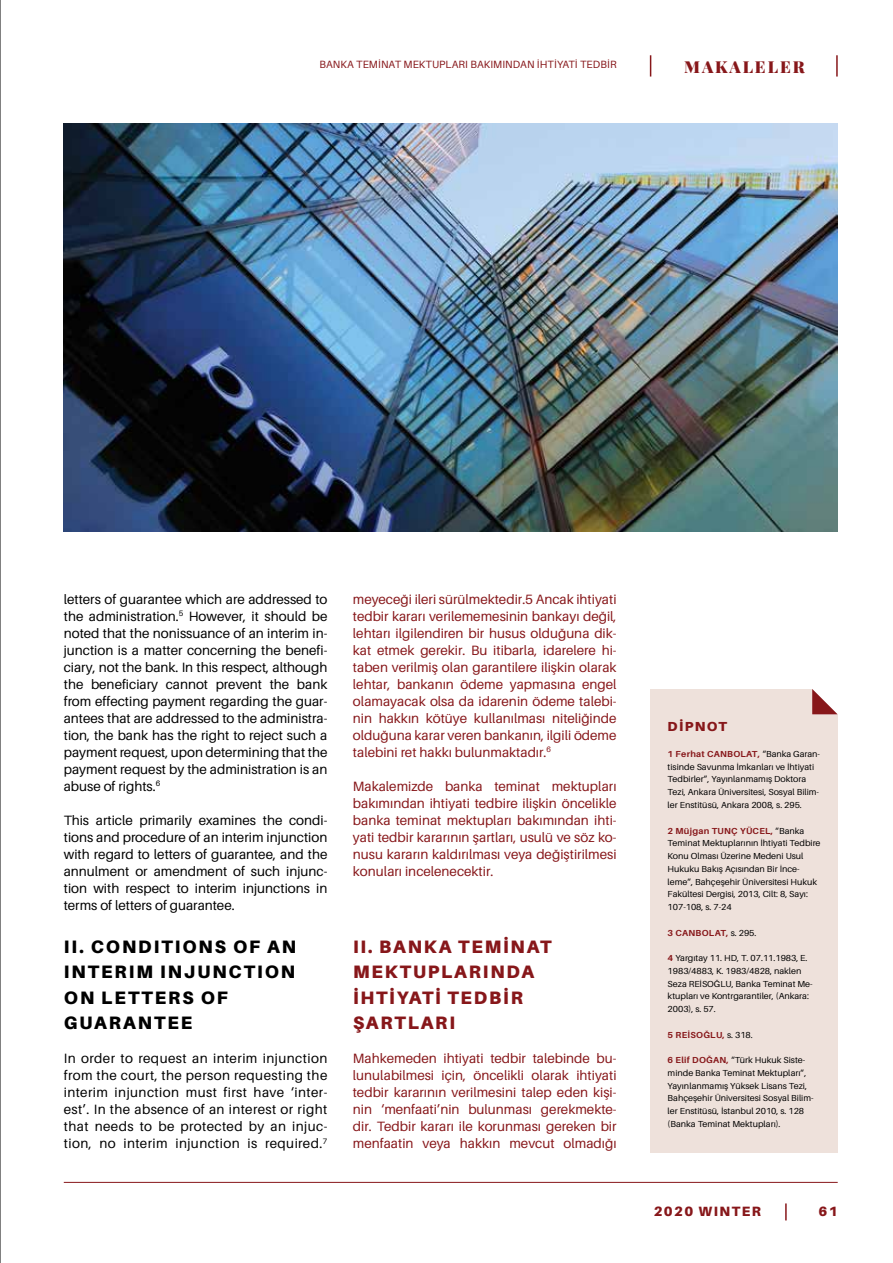
<style>
.page{position:relative;width:893px;height:1263px;background:#fff}
.page>*{position:absolute;margin:0;border:0;box-sizing:border-box;transform-origin:0 0}
.t1{font:900 18px/25.5px "Aileron";letter-spacing:.11em;color:#000}
.t2{font:900 18px/25.5px "Aileron";letter-spacing:.1em;color:#87171a}
.t3{font:900 16.5px "Playfair Display";letter-spacing:.12em;color:#87171a}
.t4{font:13.5px/17px "Aileron";color:#000;text-align:justify}
.t5{font:13.5px/17px "Aileron";color:#87171a;text-align:justify}
.t6{font:900 13.5px "Aileron";letter-spacing:.11em;color:#87171a}
.t7{font:900 13.05px "Aileron";letter-spacing:.1em;color:#87171a}
.t8{font:10.5px "Aileron";letter-spacing:.01em;color:#87171a}
.t9{font:8.7px/12.8px "Aileron";color:#000}
.t10{font:700 8.7px "Aileron";letter-spacing:.03em;color:#87171a}
.s1{font-weight:700;color:#87171a}
.s2{font-weight:400;color:#000}
</style>
<div class="page">
<hr style="left:64px;top:1182px;width:774px;height:1px;background:#87171a">
<svg style="left:785px;top:1203px;width:2px;height:17px"></svg>
<svg style="left:650px;top:55px;width:1px;height:22px"></svg>
<hr style="left:836px;top:55px;width:2px;height:22px;background:#87171a">
<hr style="left:0;top:0;width:1px;height:1263px;background:#000">
<img style="left:64px;top:123px;width:774px;height:408px">
<div style="left:651px;top:689px;width:187px;height:463px;background:#eee1db"></div>
<svg style="left:812px;top:689px;width:26px;height:25px"></svg>
<p class="t8" style="left:319px;top:59px;width:299px">BANKA TEMİNAT MEKTUPLARI BAKIMINDAN İHTİYATİ TEDBİR</p>
<p class="t3" style="left:684px;top:54px;width:122px">MAKALELER</p>
<p class="t4" style="left:64px;top:591px;width:265px">letters of guarantee which are addressed to the administration.<sup>5</sup> However, it should be noted that the nonissuance of an interim in&shy;junction is a matter concerning the benefi&shy;ciary, not the bank. In this respect, although the beneficiary cannot prevent the bank from effecting payment regarding the guar&shy;antees that are addressed to the administra&shy;tion, the bank has the right to reject such a payment request, upon determining that the payment request by the administration is an abuse of rights.<sup>6</sup></p>
<p class="t4" style="left:64px;top:812px;width:265px">This article primarily examines the condi&shy;tions and procedure of an interim injunction with regard to letters of guarantee, and the annulment or amendment of such injunc&shy;tion with respect to interim injunctions in terms of letters of guarantee.</p>
<h1 class="t1" style="left:64px;top:933px;width:234px">II. CONDITIONS OF AN<br>INTERIM INJUNCTION<br>ON LETTERS OF<br>GUARANTEE</h1>
<p class="t4" style="left:64px;top:1050px;width:265px">In order to request an interim injunction from the court, the person requesting the interim injunction must first have ‘inter&shy;est’. In the absence of an interest or right that needs to be protected by an injuc&shy;tion, no interim injunction is required.<sup>7</sup></p>
<p class="t5" style="left:353px;top:591px;width:265px">meyeceği ileri sürülmektedir.5 Ancak ihtiyati tedbir kararı verilememesinin bankayı değil, lehtarı ilgilendiren bir husus olduğuna dik&shy;kat etmek gerekir. Bu itibarla, idarelere hi&shy;taben verilmiş olan garantilere ilişkin olarak lehtar, bankanın ödeme yapmasına engel olamayacak olsa da idarenin ödeme talebi&shy;nin hakkın kötüye kullanılması niteliğinde olduğuna karar veren bankanın, ilgili ödeme talebini ret hakkı bulunmaktadır.<sup>6</sup></p>
<p class="t5" style="left:353px;top:778px;width:265px">Makalemizde banka teminat mektupları bakımından ihtiyati tedbire ilişkin öncelikle banka teminat mektupları bakımından ihti&shy;yati tedbir kararının şartları, usulü ve söz ko&shy;nusu kararın kaldırılması veya değiştirilmesi konuları incelenecektir.</p>
<h1 class="t2" style="left:353px;top:933px;width:200px">II. BANKA TEMİNAT<br>MEKTUPLARINDA<br>İHTİYATİ TEDBİR<br>ŞARTLARI</h1>
<p class="t5" style="left:353px;top:1050px;width:265px">Mahkemeden ihtiyati tedbir talebinde bu&shy;lunulabilmesi için, öncelikli olarak ihtiyati tedbir kararının verilmesini talep eden kişi&shy;nin ‘menfaati’nin bulunması gerekmekte&shy;dir. Tedbir kararı ile korunması gereken bir menfaatin veya hakkın mevcut olmadığı</p>
<p class="t7" style="left:668px;top:719px;width:61px">DİPNOT</p>
<p class="t9" style="left:668px;top:748px;width:154px"><span class="s1">1 Ferhat CANBOLAT,</span> “Banka Garan&shy;tisinde Savunma İmkanları ve İhtiyati Tedbirler”, Yayınlanmamış Doktora Tezi, Ankara Üniversitesi, Sosyal Bilim&shy;ler Enstitüsü, Ankara 2008, s. 295.</p>
<p class="t9" style="left:668px;top:824px;width:154px"><span class="s1">2 Müjgan TUNÇ YÜCEL,</span> “Banka<br>Teminat Mektuplarının İhtiyati Tedbire<br>Konu Olması Üzerine Medeni Usul<br>Hukuku Bakış Açısından Bir İnce&shy;leme”, Bahçeşehir Üniversitesi Hukuk<br>Fakültesi Dergisi, 2013, Cilt: 8, Sayı:<br>107-108, s. 7-24</p>
<p class="t10" style="left:668px;top:928px;width:90px">3 CANBOLAT, <span class="s2">s. 295.</span></p>
<p class="t9" style="left:668px;top:952px;width:147px"><span class="s1">4</span> Yargıtay 11. HD, T. 07.11.1983, E.<br>1983/4883, K. 1983/4828, naklen<br>Seza REİSOĞLU, Banka Teminat Me&shy;ktupları ve Kontrgarantiler, (Ankara:<br>2003), s. 57.</p>
<p class="t10" style="left:668px;top:1030px;width:87px">5 REİSOĞLU, <span class="s2">s. 318.</span></p>
<p class="t9" style="left:668px;top:1054px;width:147px"><span class="s1">6 Elif DOĞAN,</span> “Türk Hukuk Siste&shy;minde Banka Teminat Mektupları”, Yayınlanmamış Yüksek Lisans Tezi, Bahçeşehir Üniversitesi Sosyal Bilim&shy;ler Enstitüsü, İstanbul 2010, s. 128 (Banka Teminat Mektupları).</p>
<p class="t6" style="left:654px;top:1203px;width:109px">2020 WINTER</p>
<p class="t6" style="left:818px;top:1203px;width:21px">61</p>
</div>
